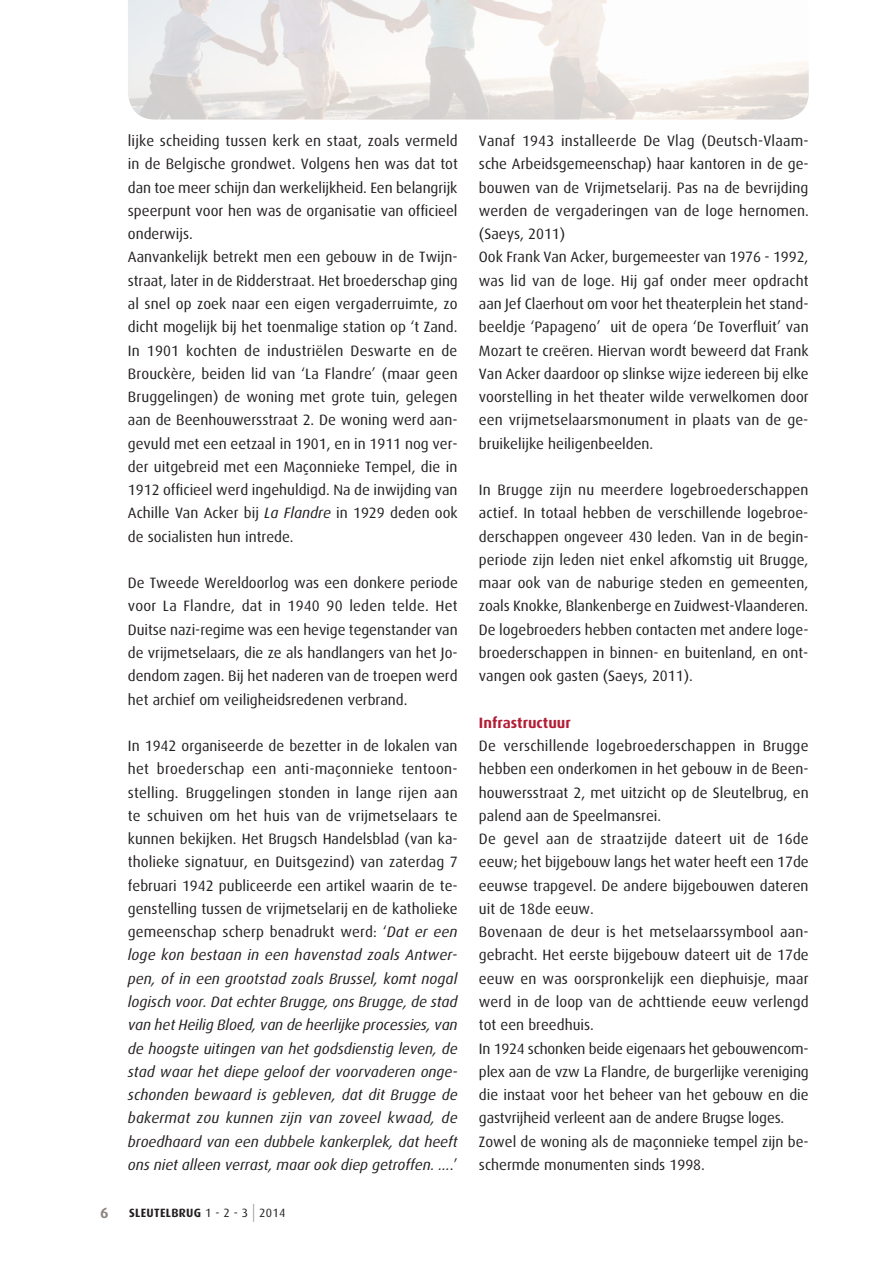
<style>
.page{position:relative;width:895px;height:1263px;background:#fff}
.page>*{position:absolute;margin:0;border:0;box-sizing:border-box;transform-origin:0 0}
.t1{font:15px/23.2px "Dax";color:#231f20}
.t2{font:italic 15px/23.2px "Dax";color:#231f20;text-align:justify}
.t3{font:700 15px "Dax";color:#b31e36}
.t4{font:700 15px "Dax";color:#8e8580}
.t5{font:700 12px "Dax";letter-spacing:.025em;color:#231f20}
.s1{font-style:italic}
.s2{font-style:normal}
.s3{font-weight:400}
.s4{font-weight:300;font-size:18px;color:#8e8580}
</style>
<div class="page">
<img style="left:128px;top:0;width:680px;height:119px">
<p class="t1" style="left:128px;top:129px;width:331px">lijke scheiding tussen kerk en staat, zoals vermeld in de Belgische grondwet. Volgens hen was dat tot dan toe meer schijn dan werkelijkheid. Een belangrijk speerpunt voor hen was de organisatie van officieel onderwijs.<br>Aanvankelijk betrekt men een gebouw in de Twijn&shy;straat, later in de Ridderstraat. Het broederschap ging al snel op zoek naar een eigen vergaderruimte, zo dicht mogelijk bij het toenmalige station op ‘t Zand.<br>In 1901 kochten de industriëlen Deswarte en de Brouckère, beiden lid van ‘La Flandre’ (maar geen Bruggelingen) de woning met grote tuin, gelegen aan de Beenhouwersstraat 2. De woning werd aan&shy;gevuld met een eetzaal in 1901, en in 1911 nog ver&shy;der uitgebreid met een Maçonnieke Tempel, die in 1912 officieel werd ingehuldigd. Na de inwijding van Achille Van Acker bij <span class="s1">La Flandre</span> in 1929 deden ook de socialisten hun intrede.</p>
<p class="t1" style="left:128px;top:571px;width:331px;text-align:justify">De Tweede Wereldoorlog was een donkere periode voor La Flandre, dat in 1940 90 leden telde. Het Duitse nazi-regime was een hevige tegenstander van de vrijmetselaars, die ze als handlangers van het Jo&shy;dendom zagen. Bij het naderen van de troepen werd het archief om veiligheidsredenen verbrand.</p>
<p class="t2" style="left:128px;top:734px;width:331px"><span class="s2">In 1942 organiseerde de bezetter in de lokalen van het broederschap een anti-maçonnieke tentoon&shy;stelling. Bruggelingen stonden in lange rijen aan te schuiven om het huis van de vrijmetselaars te kunnen bekijken. Het Brugsch Handelsblad (van ka&shy;tholieke signatuur, en Duitsgezind) van zaterdag 7 februari 1942 publiceerde een artikel waarin de te&shy;genstelling tussen de vrijmetselarij en de katholieke gemeenschap scherp benadrukt werd: ‘</span>Dat er een loge kon bestaan in een havenstad zoals Antwer&shy;pen, of in een grootstad zoals Brussel, komt nogal logisch voor. Dat echter Brugge, ons Brugge, de stad van het Heilig Bloed, van de heerlijke processies, van de hoogste uitingen van het godsdienstig leven, de stad waar het diepe geloof der voorvaderen onge&shy;schonden bewaard is gebleven, dat dit Brugge de bakermat zou kunnen zijn van zoveel kwaad, de broedhaard van een dubbele kankerplek, dat heeft ons niet alleen verrast, maar ook diep getroffen. …<span class="s2">.’</span></p>
<p class="t4" style="left:100px;top:1203px;width:10px">6</p>
<p class="t5" style="left:129px;top:1205px;width:158px">SLEUTELBRUG <span class="s3">1 - 2 - 3</span> <span class="s4">|</span> <span class="s3">2014</span></p>
<p class="t1" style="left:479px;top:129px;width:331px">Vanaf 1943 installeerde De Vlag (Deutsch-Vlaam&shy;sche Arbeidsgemeenschap) haar kantoren in de ge&shy;bouwen van de Vrijmetselarij. Pas na de bevrijding werden de vergaderingen van de loge hernomen. (Saeys, 2011)<br>Ook Frank Van Acker, burgemeester van 1976 - 1992, was lid van de loge. Hij gaf onder meer opdracht aan Jef Claerhout om voor het theaterplein het stand&shy;beeldje ‘Papageno’ uit de opera ‘De Toverfluit’ van Mozart te creëren. Hiervan wordt beweerd dat Frank Van Acker daardoor op slinkse wijze iedereen bij elke voorstelling in het theater wilde verwelkomen door een vrijmetselaarsmonument in plaats van de ge&shy;bruikelijke heiligenbeelden.</p>
<p class="t1" style="left:479px;top:478px;width:331px;text-align:justify">In Brugge zijn nu meerdere logebroederschappen actief. In totaal hebben de verschillende logebroe&shy;derschappen ongeveer 430 leden. Van in de begin&shy;periode zijn leden niet enkel afkomstig uit Brugge, maar ook van de naburige steden en gemeenten, zoals Knokke, Blankenberge en Zuidwest-Vlaanderen.<br>De logebroeders hebben contacten met andere loge&shy;broederschappen in binnen- en buitenland, en ont&shy;vangen ook gasten (Saeys, 2011).</p>
<p class="t3" style="left:479px;top:714px;width:93px">Infrastructuur</p>
<p class="t1" style="left:479px;top:734px;width:331px">De verschillende logebroederschappen in Brugge hebben een onderkomen in het gebouw in de Been&shy;houwersstraat 2, met uitzicht op de Sleutelbrug, en palend aan de Speelmansrei.<br>De gevel aan de straatzijde dateert uit de 16de eeuw; het bijgebouw langs het water heeft een 17de eeuwse trapgevel. De andere bijgebouwen dateren uit de 18de eeuw.<br>Bovenaan de deur is het metselaarssymbool aan&shy;gebracht. Het eerste bijgebouw dateert uit de 17de eeuw en was oorspronkelijk een diephuisje, maar werd in de loop van de achttiende eeuw verlengd tot een breedhuis.<br>In 1924 schonken beide eigenaars het gebouwencom&shy;plex aan de vzw La Flandre, de burgerlijke vereniging die instaat voor het beheer van het gebouw en die gastvrijheid verleent aan de andere Brugse loges.<br>Zowel de woning als de maçonnieke tempel zijn be&shy;schermde monumenten sinds 1998.</p>
</div>
